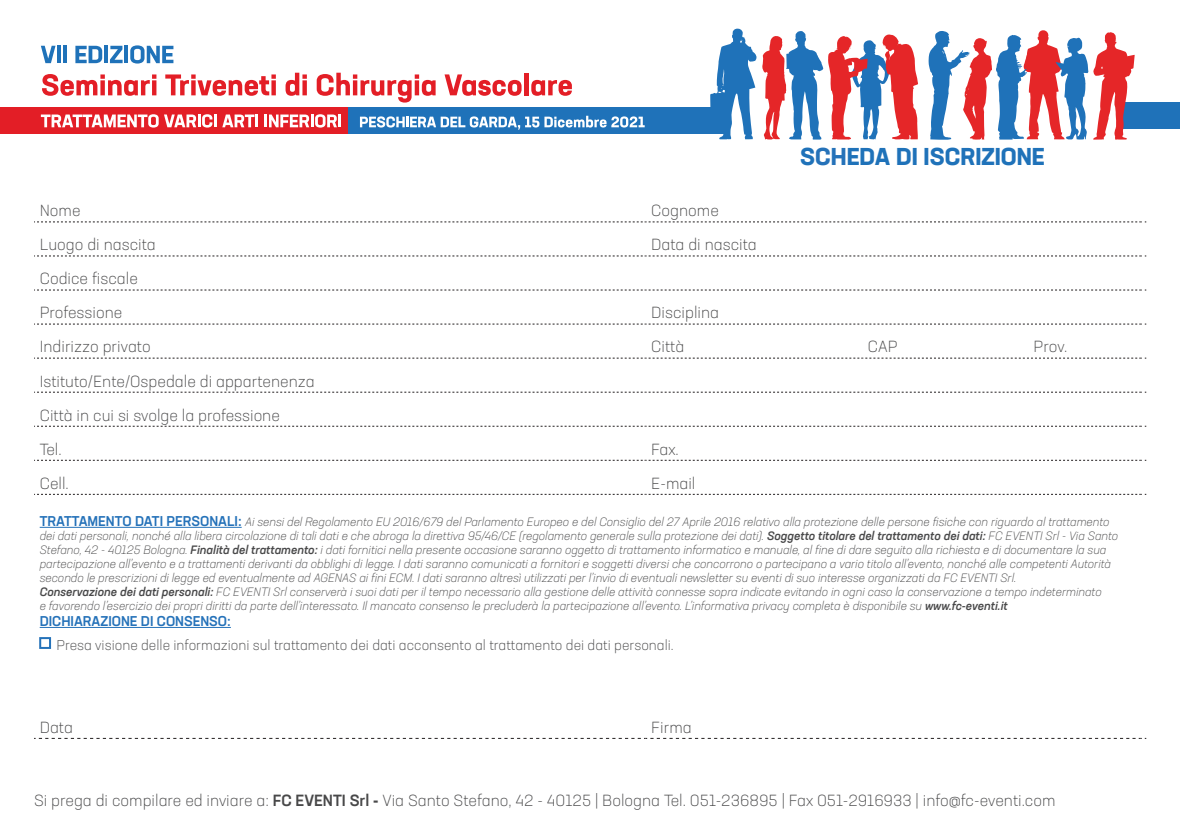
<style>
.page{position:relative;width:1180px;height:840px;background:#fff}
.page>*{position:absolute;margin:0;border:0;box-sizing:border-box;transform-origin:0 0}
.t1{font:700 24px "Neusa Next Pro";color:#1f72b9}
.t2{font:300 16px/34px "Neusa Next Pro";color:#484849}
.t3{font:300 14px "Neusa Next Pro";color:#484849}
.t4{font:500 14px "Neusa Next Pro";color:#2572b9}
.t5{font:italic 300 12px/14px "Neusa Next Pro";color:#484849}
.s1{color:#2572b9}
.s2{font-weight:500;font-style:normal;font-size:14px;color:#2572b9}
.s3{font-weight:500}
.s4{font-weight:700}
</style>
<div class="page">
<div style="left:1118px;top:102px;width:61px;height:26px;background:#1f72b9"></div>
<svg style="left:34px;top:737px;width:1112px;height:1px"></svg>
<svg style="left:34px;top:221px;width:1112px;height:1px"></svg>
<svg style="left:34px;top:255px;width:1112px;height:1px"></svg>
<svg style="left:34px;top:289px;width:1112px;height:1px"></svg>
<svg style="left:34px;top:323px;width:1112px;height:1px"></svg>
<svg style="left:34px;top:357px;width:1112px;height:1px"></svg>
<svg style="left:34px;top:391px;width:1112px;height:1px"></svg>
<svg style="left:34px;top:425px;width:1112px;height:1px"></svg>
<svg style="left:34px;top:459px;width:1112px;height:1px"></svg>
<svg style="left:34px;top:493px;width:1112px;height:1px"></svg>
<hr style="left:40px;top:526px;width:202px;height:1px;background:#2572b9">
<hr style="left:40px;top:626px;width:191px;height:1px;background:#2572b9">
<div style="left:39px;top:636px;width:12px;height:12px;border:2px solid #2572b9"></div>
<div style="left:0;top:107px;width:723px;height:27px;background:#1f72b9"></div>
<div style="left:0;top:107px;width:347px;height:27px;background:#e31e26"></div>
<svg style="left:41px;top:46px;width:14px;height:17px"></svg>
<hr style="left:57px;top:46px;width:4px;height:17px;background:#1f72b9">
<hr style="left:63px;top:46px;width:4px;height:17px;background:#1f72b9">
<svg style="left:75px;top:46px;width:27px;height:17px"></svg>
<hr style="left:104px;top:46px;width:4px;height:17px;background:#1f72b9">
<svg style="left:110px;top:46px;width:13px;height:17px"></svg>
<hr style="left:124px;top:46px;width:4px;height:17px;background:#1f72b9">
<svg style="left:130px;top:45px;width:43px;height:18px"></svg>
<svg style="left:42px;top:74px;width:114px;height:22px"></svg>
<hr style="left:152px;top:80px;width:4px;height:15px;background:#e31e26">
<svg style="left:165px;top:74px;width:111px;height:22px"></svg>
<div style="left:271px;top:80px;width:5px;height:15px;background:#e31e26"></div>
<svg style="left:285px;top:73px;width:22px;height:23px"></svg>
<div style="left:302px;top:80px;width:5px;height:15px;background:#e31e26"></div>
<svg style="left:316px;top:73px;width:119px;height:29px"></svg>
<svg style="left:444px;top:74px;width:77px;height:22px"></svg>
<hr style="left:524px;top:73px;width:4px;height:22px;background:#e31e26">
<svg style="left:531px;top:80px;width:41px;height:16px"></svg>
<svg style="left:928px;top:30px;width:206px;height:110px"></svg>
<svg style="left:710px;top:28px;width:208px;height:112px"></svg>
<svg style="left:41px;top:114px;width:217px;height:13px"></svg>
<svg style="left:264px;top:114px;width:77px;height:13px"></svg>
<svg style="left:360px;top:116px;width:284px;height:14px"></svg>
<h2 class="t2" style="left:40px;top:193px;width:42px">Nome</h2>
<h2 class="t2" style="left:651px;top:193px;width:69px">Cognome</h2>
<h2 class="t2" style="left:40px;top:227px;width:118px">Luogo di nascita</h2>
<h2 class="t2" style="left:651px;top:227px;width:107px">Data di nascita</h2>
<h2 class="t2" style="left:40px;top:261px;width:100px">Codice fiscale<br>Professione</h2>
<h2 class="t2" style="left:651px;top:295px;width:69px">Disciplina</h2>
<h1 class="t1" style="left:800px;top:140px;width:246px">S<span class="s1">CH</span>EDA DI ISCRIZIONE</h1>
<h2 class="t2" style="left:40px;top:329px;width:112px">Indirizzo privato</h2>
<h2 class="t2" style="left:651px;top:329px;width:35px">Città</h2>
<h2 class="t2" style="left:867px;top:329px;width:31px">CAP</h2>
<h2 class="t2" style="left:1033px;top:329px;width:35px">Prov.</h2>
<h2 class="t2" style="left:40px;top:363px;width:276px">Istituto/Ente/Ospedale di appartenenza<br>Città in cui si svolge la professione<br>Tel.</h2>
<h2 class="t2" style="left:651px;top:431px;width:29px">Fax.</h2>
<h2 class="t2" style="left:40px;top:465px;width:31px">Cell.</h2>
<h2 class="t2" style="left:651px;top:465px;width:46px">E-mail</h2>
<p class="t5" style="left:40px;top:514px;width:1079px"><span class="s2">TRATTAMENTO DATI PERSONALI:</span> Ai sensi del Regolamento EU 2016/679 del Parlamento Europeo e del Consiglio del 27 Aprile 2016 relativo alla protezione delle persone fisiche con riguardo al trattamento dei dati personali, nonché alla libera circolazione di tali dati e che abroga la direttiva 95/46/CE (regolamento generale sulla protezione dei dati). <span class="s3">Soggetto titolare del trattamento dei dati:</span> FC EVENTI Srl - Via Santo Stefano, 42 - 40125 Bologna. <span class="s3">Finalità del trattamento:</span> i dati fornitici nella presente occasione saranno oggetto di trattamento informatico e manuale, al fine di dare seguito alla richiesta e di documentare la sua partecipazione all’evento e a trattamenti derivanti da obblighi di legge. I dati saranno comunicati a fornitori e soggetti diversi che concorrono o partecipano a vario titolo all’evento, nonché alle competenti Autorità secondo le prescrizioni di legge ed eventualmente ad AGENAS ai fini ECM. I dati saranno altresì utilizzati per l’invio di eventuali newsletter su eventi di suo interesse organizzati da FC EVENTI Srl.<br><span class="s3">Conservazione dei dati personali:</span> FC EVENTI Srl conserverà i suoi dati per il tempo necessario alla gestione delle attività connesse sopra indicate evitando in ogni caso la conservazione a tempo indeterminato<br>e favorendo l’esercizio dei propri diritti da parte dell’interessato. Il mancato consenso le precluderà la partecipazione all’evento. L’informativa privacy completa è disponibile su <span class="s3">www.fc-eventi.it</span></p>
<p class="t4" style="left:40px;top:611px;width:193px">DICHIARAZIONE DI CONSENSO:</p>
<p class="t3" style="left:56px;top:635px;width:618px">Presa visione delle informazioni sul trattamento dei dati acconsento al trattamento dei dati personali.</p>
<h2 class="t2" style="left:40px;top:709px;width:35px">Data</h2>
<h2 class="t2" style="left:651px;top:709px;width:42px">Firma</h2>
<h2 class="t2" style="left:34px;top:782px;width:1022px">Si prega di compilare ed inviare a: <span class="s3">FC EVENTI Srl</span> <span class="s4">-</span> Via Santo Stefano, 42 - 40125 | Bologna Tel. 051-236895 | Fax 051-2916933 | info@fc-eventi.com</h2>
</div>
